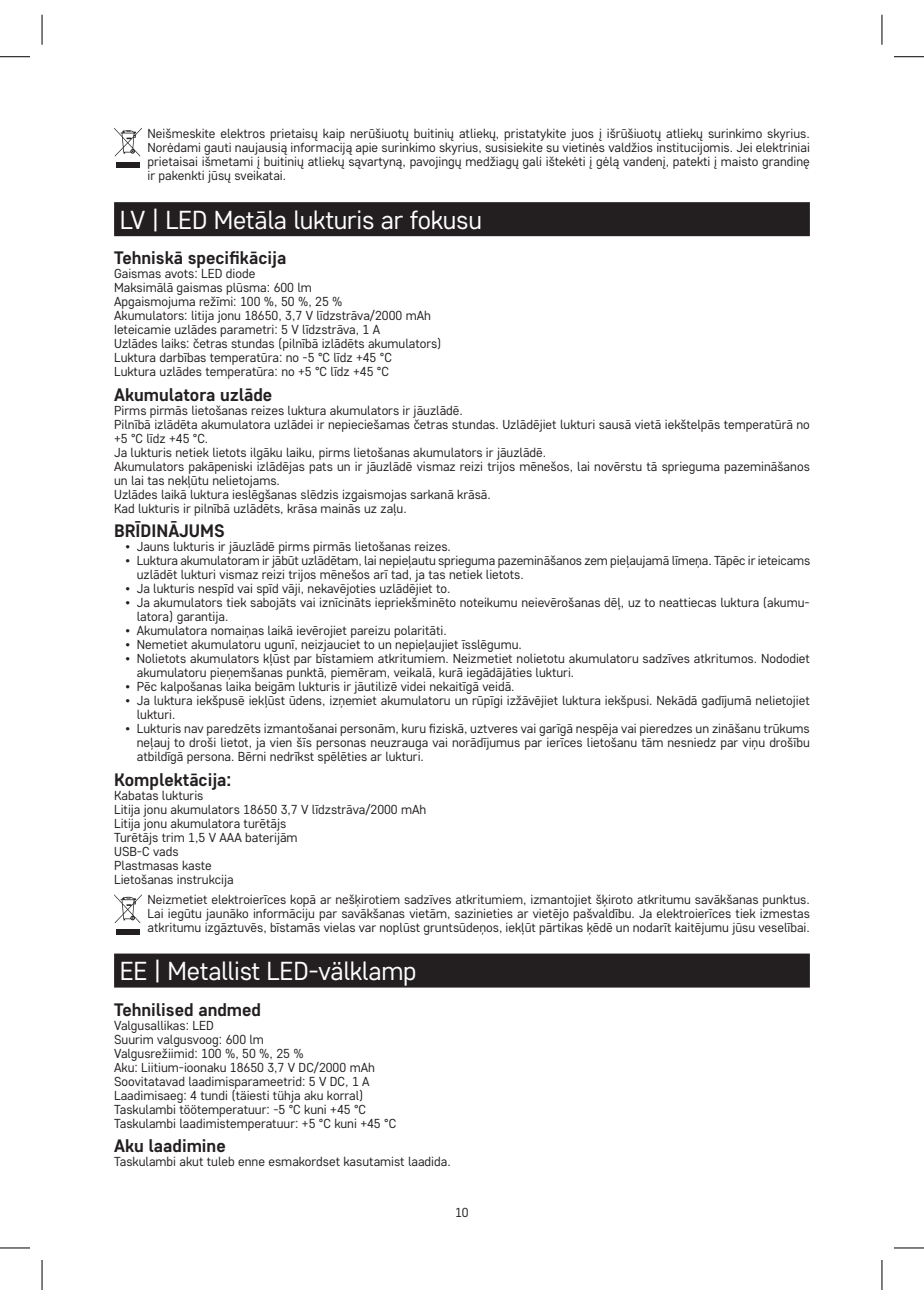
<style>
.page{position:relative;width:924px;height:1290px;background:#fff}
.page>*{position:absolute;margin:0;border:0;box-sizing:border-box;transform-origin:0 0}
.t1{font:26px "Core Sans D35";letter-spacing:-.01em;color:#fff}
.t2{font:700 18px "Core Sans D55";color:#231f20}
.t3{font:13px/14px "Core Sans D35";color:#231f20}
</style>
<div class="page">
<div style="left:114px;top:202px;width:695px;height:34px;background:#231f20"></div>
<div style="left:114px;top:953px;width:695px;height:34px;background:#231f20"></div>
<svg style="left:114px;top:128px;width:28px;height:28px"></svg>
<div style="left:116px;top:162px;width:23px;height:6px;background:#231f20"></div>
<svg style="left:114px;top:894px;width:28px;height:29px"></svg>
<div style="left:116px;top:928px;width:23px;height:6px;background:#231f20"></div>
<hr style="left:0;top:56px;width:30px;height:1px;background:#000">
<hr style="left:893px;top:56px;width:30px;height:1px;background:#000">
<hr style="left:0;top:1247px;width:30px;height:1px;background:#000">
<hr style="left:893px;top:1247px;width:30px;height:1px;background:#000">
<hr style="left:42px;top:15px;width:1px;height:30px;background:#000">
<hr style="left:42px;top:1259px;width:1px;height:30px;background:#000">
<hr style="left:881px;top:15px;width:1px;height:30px;background:#000">
<hr style="left:881px;top:1259px;width:1px;height:30px;background:#000">
<p class="t3" style="left:147px;top:126px;width:663px;text-align:justify">Neišmeskite elektros prietaisų kaip nerūšiuotų buitinių atliekų, pristatykite juos į išrūšiuotų atliekų surinkimo skyrius.<br>Norėdami gauti naujausią informaciją apie surinkimo skyrius, susisiekite su vietinės valdžios institucijomis. Jei elektriniai prietaisai išmetami į buitinių atliekų sąvartyną, pavojingų medžiagų gali ištekėti į gėlą vandenį, patekti į maisto grandinę ir pakenkti jūsų sveikatai.</p>
<h1 class="t1" style="left:120px;top:203px;width:363px">LV | LED Metāla lukturis ar fokusu</h1>
<h2 class="t2" style="left:114px;top:246px;width:174px">Tehniskā specifikācija</h2>
<p class="t3" style="left:114px;top:266px;width:329px">Gaismas avots: LED diode<br>Maksimālā gaismas plūsma: 600 lm<br>Apgaismojuma režīmi: 100 %, 50 %, 25 %<br>Akumulators: litija jonu 18650, 3,7 V līdzstrāva/2000 mAh Ieteicamie uzlādes parametri: 5 V līdzstrāva, 1 A<br>Uzlādes laiks: četras stundas (pilnībā izlādēts akumulators)<br>Luktura darbības temperatūra: no -5 °C līdz +45 °C<br>Luktura uzlādes temperatūra: no +5 °C līdz +45 °C</p>
<h2 class="t2" style="left:114px;top:383px;width:160px">Akumulatora uzlāde</h2>
<p class="t3" style="left:114px;top:403px;width:697px">Pirms pirmās lietošanas reizes luktura akumulators ir jāuzlādē.<br>Pilnībā izlādēta akumulatora uzlādei ir nepieciešamas četras stundas. Uzlādējiet lukturi sausā vietā iekštelpās temperatūrā no +5 °C līdz +45 °C.<br>Ja lukturis netiek lietots ilgāku laiku, pirms lietošanas akumulators ir jāuzlādē.<br>Akumulators pakāpeniski izlādējas pats un ir jāuzlādē vismaz reizi trijos mēnešos, lai novērstu tā sprieguma pazemināšanos un lai tas nekļūtu nelietojams.<br>Uzlādes laikā luktura ieslēgšanas slēdzis izgaismojas sarkanā krāsā.<br>Kad lukturis ir pilnībā uzlādēts, krāsa mainās uz zaļu.</p>
<h2 class="t2" style="left:114px;top:519px;width:112px">BRĪDINĀJUMS</h2>
<p class="t3" style="left:125px;top:539px;width:327px">• Jauns lukturis ir jāuzlādē pirms pirmās lietošanas reizes.</p>
<p class="t3" style="left:137px;top:553px;width:674px;text-indent:-11px">• Luktura akumulatoram ir jābūt uzlādētam, lai nepieļautu sprieguma pazemināšanos zem pieļaujamā līmeņa. Tāpēc ir ieteicams uzlādēt lukturi vismaz reizi trijos mēnešos arī tad, ja tas netiek lietots.</p>
<p class="t3" style="left:125px;top:581px;width:326px">• Ja lukturis nespīd vai spīd vāji, nekavējoties uzlādējiet to.</p>
<p class="t3" style="left:137px;top:595px;width:674px;text-indent:-11px">• Ja akumulators tiek sabojāts vai iznīcināts iepriekšminēto noteikumu neievērošanas dēļ, uz to neattiecas luktura (akumu&shy;latora) garantija.</p>
<p class="t3" style="left:125px;top:623px;width:323px">• Akumulatora nomaiņas laikā ievērojiet pareizu polaritāti.</p>
<p class="t3" style="left:125px;top:637px;width:398px">• Nemetiet akumulatoru ugunī, neizjauciet to un nepieļaujiet īsslēgumu.</p>
<p class="t3" style="left:137px;top:651px;width:674px;text-indent:-11px">• Nolietots akumulators kļūst par bīstamiem atkritumiem. Neizmetiet nolietotu akumulatoru sadzīves atkritumos. Nododiet akumulatoru pieņemšanas punktā, piemēram, veikalā, kurā iegādājāties lukturi.</p>
<p class="t3" style="left:125px;top:679px;width:390px">• Pēc kalpošanas laika beigām lukturis ir jāutilizē videi nekaitīgā veidā.</p>
<p class="t3" style="left:137px;top:693px;width:674px;text-indent:-11px">• Ja luktura iekšpusē iekļūst ūdens, izņemiet akumulatoru un rūpīgi izžāvējiet luktura iekšpusi. Nekādā gadījumā nelietojiet lukturi.</p>
<p class="t3" style="left:137px;top:721px;width:674px;text-align:justify;text-indent:-11px">• Lukturis nav paredzēts izmantošanai personām, kuru fiziskā, uztveres vai garīgā nespēja vai pieredzes un zināšanu trūkums neļauj to droši lietot, ja vien šīs personas neuzrauga vai norādījumus par ierīces lietošanu tām nesniedz par viņu drošību atbildīgā persona. Bērni nedrīkst spēlēties ar lukturi.</p>
<h2 class="t2" style="left:114px;top:767px;width:119px">Komplektācija:</h2>
<p class="t3" style="left:114px;top:788px;width:314px">Kabatas lukturis<br>Litija jonu akumulators 18650 3,7 V līdzstrāva/2000 mAh<br>Litija jonu akumulatora turētājs<br>Turētājs trim 1,5 V AAA baterijām<br>USB-C vads<br>Plastmasas kaste<br>Lietošanas instrukcija</p>
<p class="t3" style="left:147px;top:891px;width:663px;text-align:justify">Neizmetiet elektroierīces kopā ar nešķirotiem sadzīves atkritumiem, izmantojiet šķiroto atkritumu savākšanas punktus.<br>Lai iegūtu jaunāko informāciju par savākšanas vietām, sazinieties ar vietējo pašvaldību. Ja elektroierīces tiek izmestas atkritumu izgāztuvēs, bīstamās vielas var noplūst gruntsūdeņos, iekļūt pārtikas ķēdē un nodarīt kaitējumu jūsu veselībai.</p>
<h1 class="t1" style="left:120px;top:953px;width:298px">EE | Metallist LED-välklamp</h1>
<h2 class="t2" style="left:114px;top:997px;width:148px">Tehnilised andmed</h2>
<p class="t3" style="left:114px;top:1017px;width:283px">Valgusallikas: LED<br>Suurim valgusvoog: 600 lm<br>Valgusrežiimid: 100 %, 50 %, 25 %<br>Aku: Liitium-ioonaku 18650 3,7 V DC/2000 mAh Soovitatavad laadimisparameetrid: 5 V DC, 1 A Laadimisaeg: 4 tundi (täiesti tühja aku korral)<br>Taskulambi töötemperatuur: -5 °C kuni +45 °C Taskulambi laadimistemperatuur: +5 °C kuni +45 °C</p>
<h2 class="t2" style="left:114px;top:1134px;width:113px">Aku laadimine</h2>
<p class="t3" style="left:114px;top:1154px;width:338px">Taskulambi akut tuleb enne esmakordset kasutamist laadida.</p>
<p class="t3" style="left:455px;top:1204px;width:15px">10</p>
</div>
